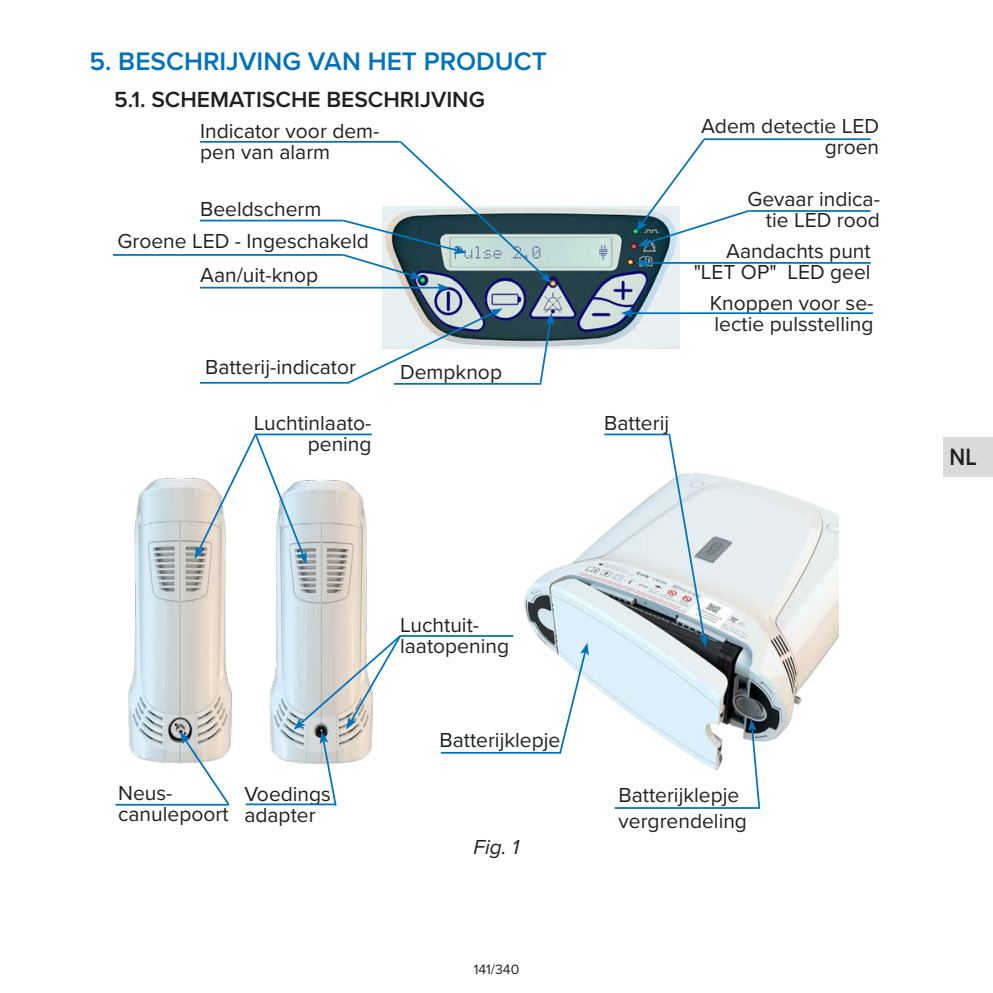
<style>
.page{position:relative;width:993px;height:993px;background:#fff}
.page>*{position:absolute;margin:0;border:0;box-sizing:border-box;transform-origin:0 0}
.t1{font:600 26.25px "Proxima Nova";color:#0073bc}
.t2{font:600 24.5px "Proxima Nova";color:#231f20;scale:.89 1}
.t3{font:600 22.75px "Proxima Nova";color:#231f20}
.DESCRIPTION_IN_THE_P{font:21px/21px "Proxima Nova";color:#231f20}
.PICTURE_DESC{font:italic 21px "Proxima Nova";color:#231f20}
.t4{font:14px "Proxima Nova";color:#231f20}
</style>
<div class="page">
<div style="left:943px;top:437px;width:49px;height:39px;background:#d9dadb"></div>
<img style="left:383px;top:206px;width:296px;height:142px">
<hr style="left:113px;top:254px;width:230px;height:2px;background:#0073bc">
<hr style="left:200px;top:287px;width:239px;height:1px;background:#0073bc">
<hr style="left:200px;top:220px;width:143px;height:1px;background:#0073bc">
<hr style="left:200px;top:382px;width:149px;height:1px;background:#0073bc">
<svg style="left:345px;top:308px;width:157px;height:77px"></svg>
<hr style="left:393px;top:383px;width:146px;height:1px;background:#0073bc">
<hr style="left:200px;top:141px;width:199px;height:2px;background:#0073bc">
<svg style="left:341px;top:141px;width:210px;height:151px"></svg>
<hr style="left:749px;top:210px;width:121px;height:2px;background:#0073bc">
<hr style="left:645px;top:262px;width:225px;height:2px;background:#0073bc">
<svg style="left:636px;top:258px;width:12px;height:9px"></svg>
<hr style="left:630px;top:312px;width:242px;height:2px;background:#0073bc">
<svg style="left:620px;top:308px;width:13px;height:9px"></svg>
<svg style="left:538px;top:312px;width:16px;height:73px"></svg>
<hr style="left:703px;top:138px;width:167px;height:2px;background:#0073bc">
<svg style="left:636px;top:138px;width:115px;height:108px"></svg>
<img style="left:494px;top:474px;width:344px;height:297px">
<svg style="left:557px;top:642px;width:31px;height:113px"></svg>
<svg style="left:747px;top:718px;width:14px;height:91px"></svg>
<hr style="left:614px;top:806px;width:144px;height:2px;background:#0073bc">
<hr style="left:604px;top:433px;width:64px;height:2px;background:#0073bc">
<hr style="left:440px;top:751px;width:120px;height:2px;background:#0073bc">
<hr style="left:400px;top:635px;width:113px;height:1px;background:#0073bc">
<img style="left:128px;top:478px;width:104px;height:286px">
<hr style="left:246px;top:803px;width:89px;height:2px;background:#0073bc">
<hr style="left:255px;top:433px;width:117px;height:2px;background:#0073bc">
<img style="left:269px;top:480px;width:98px;height:283px">
<hr style="left:115px;top:803px;width:114px;height:2px;background:#0073bc">
<svg style="left:180px;top:731px;width:51px;height:75px"></svg>
<svg style="left:293px;top:633px;width:109px;height:173px"></svg>
<svg style="left:195px;top:433px;width:111px;height:131px"></svg>
<svg style="left:667px;top:433px;width:40px;height:214px"></svg>
<p class="t1" style="left:89px;top:42px;width:459px">5. BESCHRIJVING VAN HET PRODUCT</p>
<p class="t3" style="left:114px;top:83px;width:372px">5.1. SCHEMATISCHE BESCHRIJVING</p>
<p class="DESCRIPTION_IN_THE_P" style="left:200px;top:119px;width:181px">Indicator voor dem&shy;pen van alarm</p>
<p class="DESCRIPTION_IN_THE_P" style="left:200px;top:197px;width:123px">Beeldscherm</p>
<p class="DESCRIPTION_IN_THE_P" style="left:117px;top:230px;width:253px">Groene LED - Ingeschakeld</p>
<p class="DESCRIPTION_IN_THE_P" style="left:200px;top:264px;width:119px">Aan/uit-knop</p>
<p class="DESCRIPTION_IN_THE_P" style="left:205px;top:355px;width:152px">Batterij-indicator</p>
<p class="DESCRIPTION_IN_THE_P" style="left:400px;top:360px;width:103px">Dempknop</p>
<p class="DESCRIPTION_IN_THE_P" style="left:254px;top:411px;width:119px;text-align:right">Luchtinlaato&shy;pening</p>
<p class="DESCRIPTION_IN_THE_P" style="left:701px;top:115px;width:179px;text-align:right">Adem detectie LED groen</p>
<p class="DESCRIPTION_IN_THE_P" style="left:747px;top:187px;width:134px;text-align:right">Gevaar indica&shy;tie LED rood</p>
<p class="DESCRIPTION_IN_THE_P" style="left:693px;top:239px;width:178px;text-align:right">Aandachts punt "LET OP" LED geel</p>
<p class="DESCRIPTION_IN_THE_P" style="left:709px;top:291px;width:165px">Knoppen voor se&shy;lectie pulsstelling</p>
<p class="DESCRIPTION_IN_THE_P" style="left:604px;top:411px;width:66px">Batterij</p>
<p class="DESCRIPTION_IN_THE_P" style="left:118px;top:781px;width:112px">Neus&shy;canulepoort</p>
<p class="DESCRIPTION_IN_THE_P" style="left:244px;top:782px;width:88px">Voedings adapter</p>
<p class="DESCRIPTION_IN_THE_P" style="left:400px;top:613px;width:110px">Luchtuit&shy;laatopening</p>
<p class="DESCRIPTION_IN_THE_P" style="left:439px;top:728px;width:122px">Batterijklepje</p>
<p class="PICTURE_DESC" style="left:473px;top:831px;width:47px">Fig. 1</p>
<p class="t4" style="left:473px;top:958px;width:47px">141/340</p>
<p class="DESCRIPTION_IN_THE_P" style="left:618px;top:783px;width:122px">Batterijklepje</p>
<p class="DESCRIPTION_IN_THE_P" style="left:618px;top:809px;width:130px">vergrendeling</p>
<p class="t2" style="left:949px;top:438px;width:32px">NL</p>
</div>
